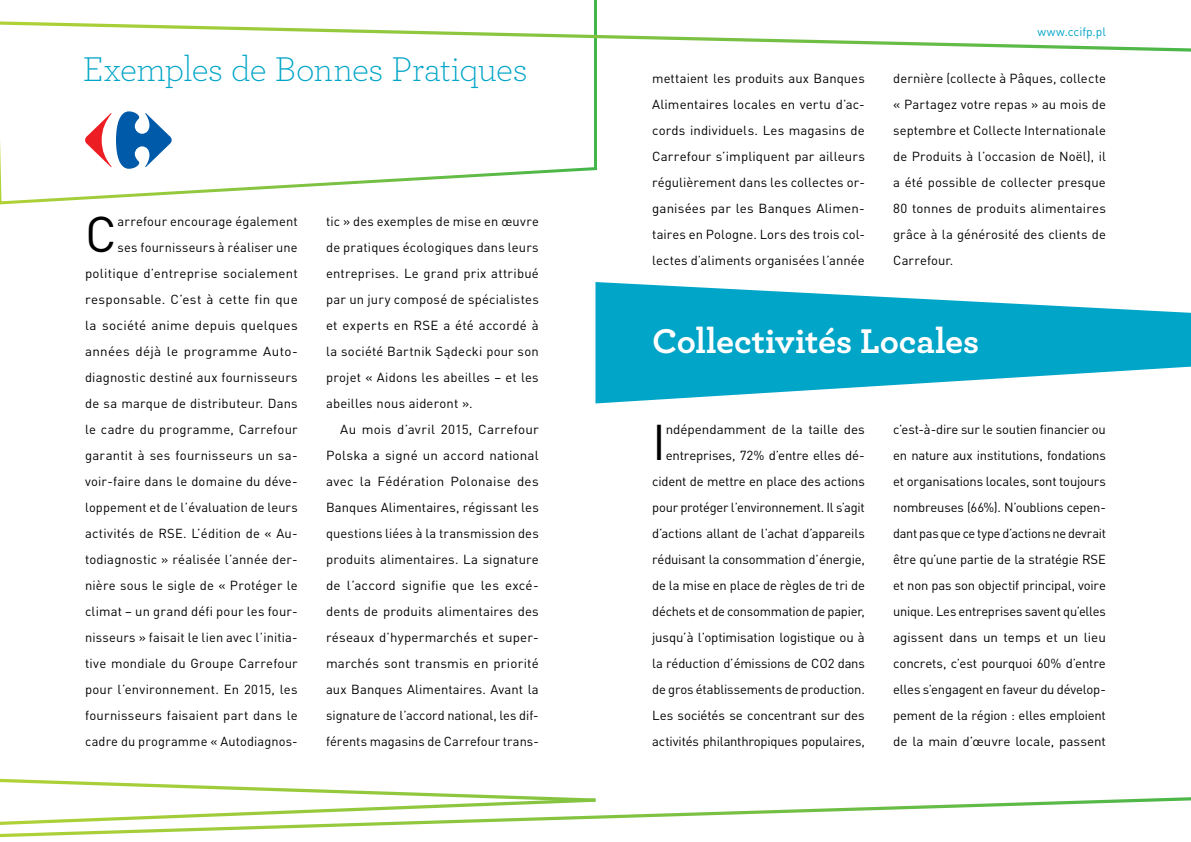
<style>
.page{position:relative;width:1191px;height:842px;background:#fff}
.page>*{position:absolute;margin:0;border:0;box-sizing:border-box;transform-origin:0 0}
.t1{font:49.5px "DIN Pro Regular P Lm";color:#000}
.t2{font:300 36px "Archer";letter-spacing:-.015em;color:#00a5c7}
.t3{font:700 36px "Archer";letter-spacing:-.005em;color:#fff}
.t4{font:13px/26px "DIN Pro Regular P Lm";letter-spacing:.01em;color:#000;text-align:justify}
.t5{font:13px/26px "DIN Pro Regular P Lm";letter-spacing:-.015em;color:#000;text-align:right}
.t6{font:12px "DIN Pro Regular P Lm";color:#00a5c7}
</style>
<div class="page">
<svg style="left:0;top:0;width:597px;height:205px"></svg>
<svg style="left:0;top:21px;width:1191px;height:32px"></svg>
<svg style="left:0;top:797px;width:1191px;height:41px"></svg>
<svg style="left:0;top:778px;width:595px;height:49px"></svg>
<svg style="left:595px;top:282px;width:596px;height:121px;fill:#00a5c7"></svg>
<div style="left:69px;top:105px;width:119px;height:71px;background:#fff"></div>
<svg style="left:85px;top:111px;width:87px;height:58px"></svg>
<h2 class="t2" style="left:83px;top:45px;width:446px">Exemples de Bonnes Pratiques</h2>
<p class="t4" style="left:85px;top:208px;width:214px;text-align:right">arrefour encourage également<br>ses fournisseurs à réaliser une politique d’entreprise socialement responsable. C’est à cette fin que la société anime depuis quelques années déjà le programme Auto&shy;diagnostic destiné aux fournisseurs de sa marque de distributeur. Dans le cadre du programme, Carrefour garantit à ses fournisseurs un sa&shy;voir-faire dans le domaine du déve&shy;loppement et de l’évaluation de leurs activités de RSE. L’édition de « Au&shy;todiagnostic » réalisée l’année der&shy;nière sous le sigle de « Protéger le climat – un grand défi pour les four&shy;nisseurs » faisait le lien avec l’initia&shy;tive mondiale du Groupe Carrefour pour l’environnement. En 2015, les fournisseurs faisaient part dans le cadre du programme « Autodiagnos-</p>
<p class="t4" style="left:326px;top:208px;width:214px">tic » des exemples de mise en œuvre de pratiques écologiques dans leurs entreprises. Le grand prix attribué par un jury composé de spécialistes et experts en RSE a été accordé à la société Bartnik Sądecki pour son projet « Aidons les abeilles – et les abeilles nous aideront ».</p>
<h1 class="t1" style="left:85px;top:203px;width:33px">C</h1>
<p class="t4" style="left:326px;top:416px;width:214px;text-indent:14px">Au mois d’avril 2015, Carrefour Polska a signé un accord national avec la Fédération Polonaise des Banques Alimentaires, régissant les questions liées à la transmission des produits alimentaires. La signature de l’accord signifie que les excé&shy;dents de produits alimentaires des réseaux d’hypermarchés et super&shy;marchés sont transmis en priorité aux Banques Alimentaires. Avant la signature de l’accord national, les dif&shy;férents magasins de Carrefour trans-</p>
<p class="t6" style="left:1037px;top:24px;width:70px">www.ccifp.pl</p>
<p class="t4" style="left:652px;top:65px;width:214px">mettaient les produits aux Banques Alimentaires locales en vertu d’ac&shy;cords individuels. Les magasins de Carrefour s’impliquent par ailleurs régulièrement dans les collectes or&shy;ganisées par les Banques Alimen&shy;taires en Pologne. Lors des trois col&shy;lectes d’aliments organisées l’année</p>
<p class="t4" style="left:893px;top:65px;width:214px">dernière (collecte à Pâques, collecte « Partagez votre repas » au mois de septembre et Collecte Internationale de Produits à l’occasion de Noël), il a été possible de collecter presque 80 tonnes de produits alimentaires grâce à la générosité des clients de Carrefour.</p>
<h2 class="t3" style="left:652px;top:312px;width:328px">Collectivités Locales</h2>
<p class="t5" style="left:652px;top:416px;width:214px">ndépendamment de la taille des entreprises, 72% d’entre elles dé&shy;cident de mettre en place des actions pour protéger l’environnement. Il s’agit d’actions allant de l’achat d’appareils réduisant la consommation d’énergie, de la mise en place de règles de tri de déchets et de consommation de papier, jusqu’à l’optimisation logistique ou à la réduction d’émissions de CO2 dans de gros établissements de production.<br>Les sociétés se concentrant sur des activités philanthropiques populaires,</p>
<p class="t4" style="left:893px;top:416px;width:214px">c’est-à-dire sur le soutien financier ou en nature aux institutions, fondations et organisations locales, sont toujours nombreuses (66%). N’oublions cepen&shy;dant pas que ce type d’actions ne devrait être qu’une partie de la stratégie RSE et non pas son objectif principal, voire unique. Les entreprises savent qu’elles agissent dans un temps et un lieu concrets, c’est pourquoi 60% d’entre elles s’engagent en faveur du dévelop&shy;pement de la région : elles emploient de la main d’œuvre locale, passent</p>
<h1 class="t1" style="left:652px;top:411px;width:15px">I</h1>
</div>
